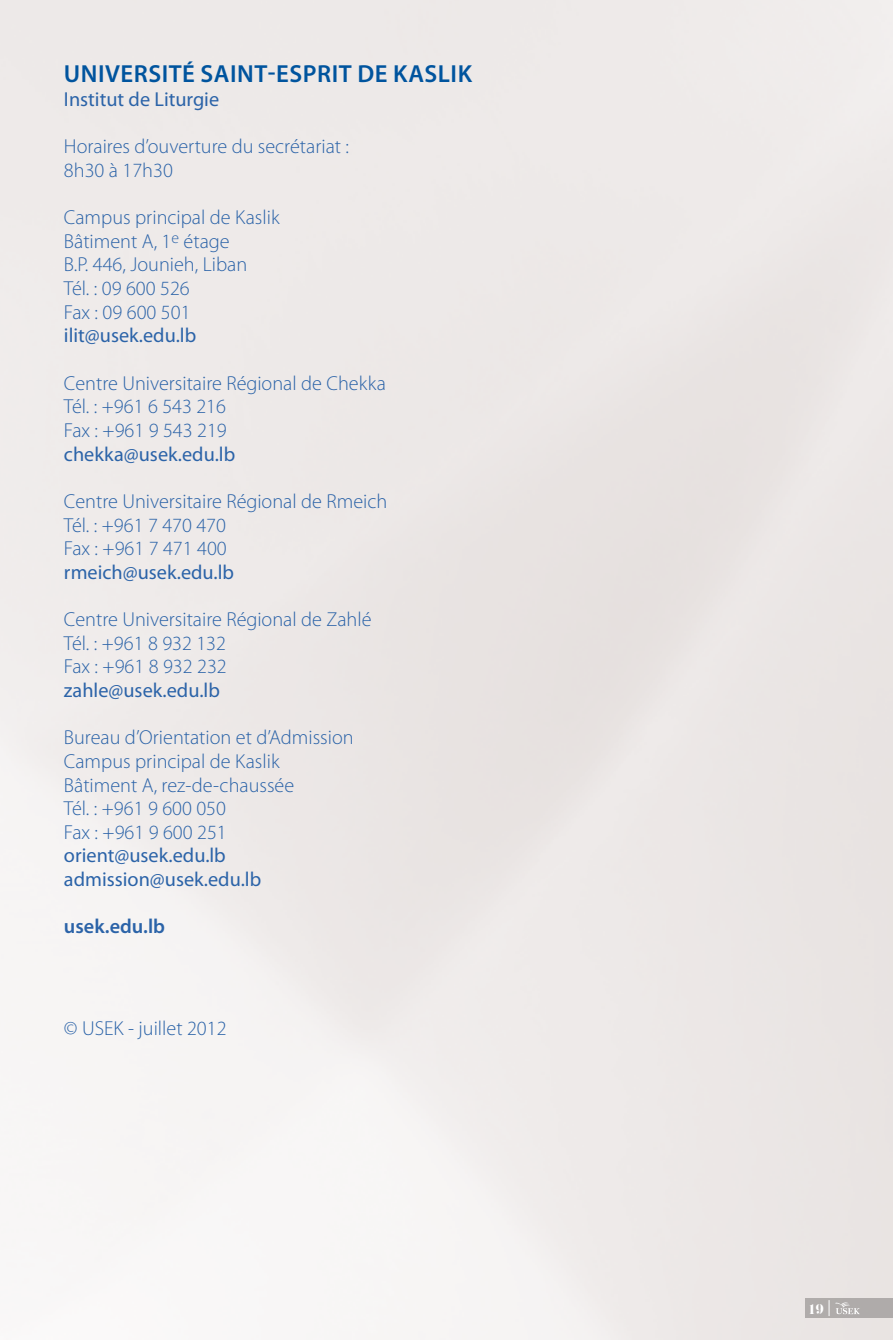
<style>
.page{position:relative;width:893px;height:1340px;background:#fff}
.page>*{position:absolute;margin:0;border:0;box-sizing:border-box;transform-origin:0 0}
.t1{font:600 24.75px "Myriad Pro";letter-spacing:.02em;color:#00549e}
.t2{font:300 20.25px/23.6px "Myriad Pro";color:#2b63a8}
.t3{font:20.25px/23.6px "Myriad Pro";color:#2b63a8}
.t4{font:600 20.25px "Myriad Pro";color:#2b63a8}
.t5{font:13.5px "Pistilli";color:#fff}
</style>
<div class="page">
<div style="left:805px;top:1298px;width:88px;height:19px;background:#afabaa"></div>
<svg style="left:829px;top:1300px;width:31px;height:15px"></svg>
<p class="t1" style="left:64px;top:58px;width:386px">UNIVERSITÉ SAI NT-ESPRIT DE KASLIK</p>
<p class="t3" style="left:64px;top:87px;width:157px">Institut de Liturgie</p>
<p class="t2" style="left:64px;top:135px;width:287px">Horaires d’ouverture du secrétariat :<br>8h30 à 17h30</p>
<p class="t2" style="left:64px;top:206px;width:217px">Campus principal de Kaslik<br>Bâtiment A, 1<sup>e</sup> étage<br>B.P. 446, Jounieh, Liban<br>Tél. : 09 600 526<br>Fax : 09 600 501</p>
<p class="t3" style="left:64px;top:323px;width:134px">ilit@usek.edu.lb</p>
<p class="t2" style="left:64px;top:371px;width:323px">Centre Universitaire Régional de Chekka<br>Tél. : +961 6 543 216<br>Fax : +961 9 543 219</p>
<p class="t3" style="left:64px;top:441px;width:173px">chekka@usek.edu.lb</p>
<p class="t2" style="left:64px;top:489px;width:325px">Centre Universitaire Régional de Rmeich<br>Tél. : +961 7 470 470<br>Fax : +961 7 471 400</p>
<p class="t3" style="left:64px;top:560px;width:172px">rmeich@usek.edu.lb</p>
<p class="t2" style="left:64px;top:608px;width:309px">Centre Universitaire Régional de Zahlé<br>Tél. : +961 8 932 132<br>Fax : +961 8 932 232</p>
<p class="t3" style="left:64px;top:678px;width:157px">zahle@usek.edu.lb</p>
<p class="t2" style="left:64px;top:726px;width:291px">Bureau d’Orientation et d’Admission<br>Campus principal de Kaslik<br>Bâtiment A, rez-de-chaussée<br>Tél. : +961 9 600 050<br>Fax : +961 9 600 251</p>
<p class="t3" style="left:64px;top:843px;width:199px">orient@usek.edu.lb admission@usek.edu.lb</p>
<p class="t4" style="left:64px;top:913px;width:103px">USEK.EDU.LB</p>
<p class="t2" style="left:64px;top:1016px;width:164px">© USEK - juillet 2012</p>
<p class="t5" style="left:808px;top:1300px;width:18px">19</p>
</div>
